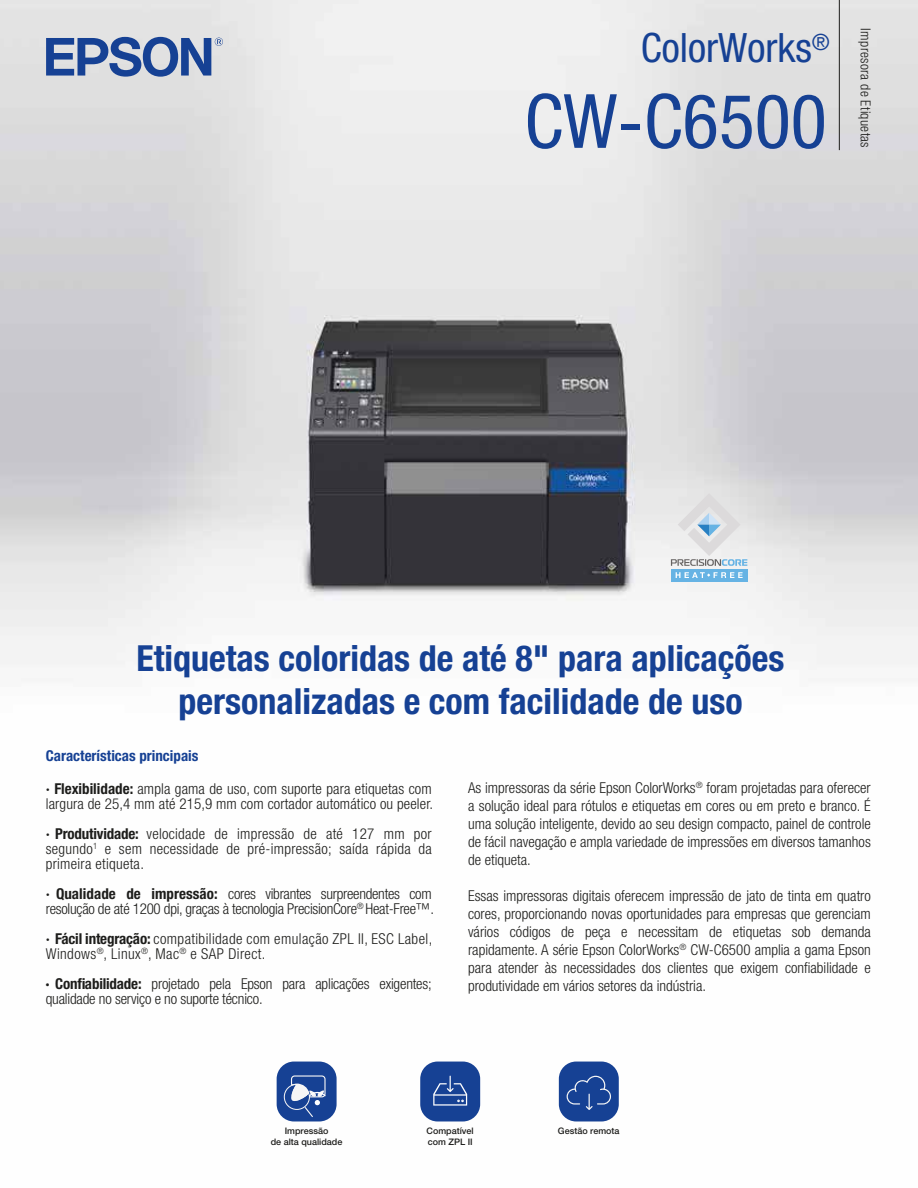
<style>
.page{position:relative;width:918px;height:1188px;background:#fff}
.page>*{position:absolute;margin:0;border:0;box-sizing:border-box;transform-origin:0 0}
.t1{font:condensed 75px "Helvetica Neue LT Std";color:#164194}
.t2{font:condensed 40.5px "Helvetica Neue LT Std";color:#164194}
.t3{font:700 condensed 36px/43.2px "Helvetica Neue LT Std";color:#164194;text-align:center}
.t4{font:300 condensed 15px/18px "Helvetica Neue LT Std";color:#1d1d1b;text-align:justify}
.t5{font:300 condensed 15px/15px "Helvetica Neue LT Std";letter-spacing:.025em;color:#1d1d1b}
.t6{font:700 condensed 15px "Helvetica Neue LT Std";color:#164194}
.t7{font:300 condensed 13.8px "Helvetica Neue LT Std";letter-spacing:.025em;color:#1d1d1b}
.t8{font:500 9px/10.8px "Helvetica Neue LT Std";color:#1d1d1b;text-align:center}
.s1{font-weight:700;font-stretch:normal}
.s2{font-weight:700}
</style>
<div class="page">
<img style="left:0;top:0;width:918px;height:1122px">
<hr style="left:839px;top:0;width:1px;height:150px;background:#1d1d1b">
<svg style="left:46px;top:37px;width:177px;height:40px;background:#7b91ba"></svg>
<div style="left:671px;top:569px;width:76px;height:13px;background:#66b3e4"></div>
<svg style="left:676px;top:572px;width:67px;height:6px"></svg>
<svg style="left:671px;top:493px;width:76px;height:73px;background:#dbdfe2"></svg>
<svg style="left:373px;top:1085px;width:38px;height:15px"></svg>
<div style="left:277px;top:1062px;width:60px;height:59px;background:#164194;border-radius:17px"></div>
<svg style="left:283px;top:1075px;width:43px;height:43px"></svg>
<div style="left:559px;top:1062px;width:60px;height:59px;background:#164194;border-radius:17px"></div>
<svg style="left:567px;top:1076px;width:44px;height:34px"></svg>
<div style="left:420px;top:1062px;width:60px;height:59px;background:#164194;border-radius:17px"></div>
<svg style="left:433px;top:1076px;width:34px;height:30px"></svg>
<h2 class="t2" style="left:641px;top:24px;width:190px">ColorWorks<sup>®</sup></h2>
<h1 class="t1" style="left:524px;top:78px;width:304px">CW-C6500</h1>
<p class="t7" style="left:874px;top:28px;width:121px;rotate:90deg">Impresora de Etiquetas</p>
<h3 class="t3" style="left:137px;top:636px;width:649px">Etiquetas coloridas de até 8" para aplicações personalizadas e com facilidade de uso</h3>
<p class="t6" style="left:46px;top:747px;width:154px">Características principais</p>
<p class="t4" style="left:46px;top:781px;width:389px;line-height:15px"><span class="s1">·</span> <span class="s2">Flexibilidade:</span> ampla gama de uso, com suporte para etiquetas com largura de 25,4 mm até 215,9 mm com cortador automático ou peeler.</p>
<p class="t4" style="left:46px;top:826px;width:387px;line-height:15px"><span class="s1">·</span> <span class="s2">Produtividade:</span> velocidade de impressão de até 127 mm por segundo<sup>1</sup> e sem necessidade de pré-impressão; saída rápida da primeira etiqueta.</p>
<p class="t4" style="left:46px;top:886px;width:390px;line-height:15px"><span class="s1">·</span> <span class="s2">Qualidade de impressão:</span> cores vibrantes surpreendentes com resolução de até 1200 dpi, graças à tecnologia PrecisionCore<sup>®</sup> Heat-Free™.</p>
<p class="t5" style="left:46px;top:931px;width:388px"><span class="s1">·</span> <span class="s2">Fácil integração:</span> compatibilidade com emulação ZPL II, ESC Label,<br>Windows<sup>®</sup>, Linux<sup>®</sup>, Mac<sup>®</sup> e SAP Direct.</p>
<p class="t4" style="left:46px;top:976px;width:387px;line-height:15px"><span class="s2">· Confiabilidade:</span> projetado pela Epson para aplicações exigentes; qualidade no serviço e no suporte técnico.</p>
<p class="t4" style="left:468px;top:779px;width:404px">As impressoras da série Epson ColorWorks<sup>®</sup> foram projetadas para oferecer a solução ideal para rótulos e etiquetas em cores ou em preto e branco. É uma solução inteligente, devido ao seu design compacto, painel de controle de fácil navegação e ampla variedade de impressões em diversos tamanhos de etiqueta.</p>
<p class="t4" style="left:468px;top:887px;width:404px">Essas impressoras digitais oferecem impressão de jato de tinta em quatro cores, proporcionando novas oportunidades para empresas que gerenciam vários códigos de peça e necessitam de etiquetas sob demanda rapidamente. A série Epson ColorWorks<sup>®</sup> CW-C6500 amplia a gama Epson para atender às necessidades dos clientes que exigem confiabilidade e produtividade em vários setores da indústria.</p>
<p class="t8" style="left:271px;top:1125px;width:73px">Impressão<br>de alta qualidade</p>
<p class="t8" style="left:427px;top:1126px;width:49px">Compatível</p>
<p class="t8" style="left:558px;top:1125px;width:63px">Gestão remota</p>
<p class="t8" style="left:428px;top:1136px;width:47px">com ZPL II</p>
</div>
